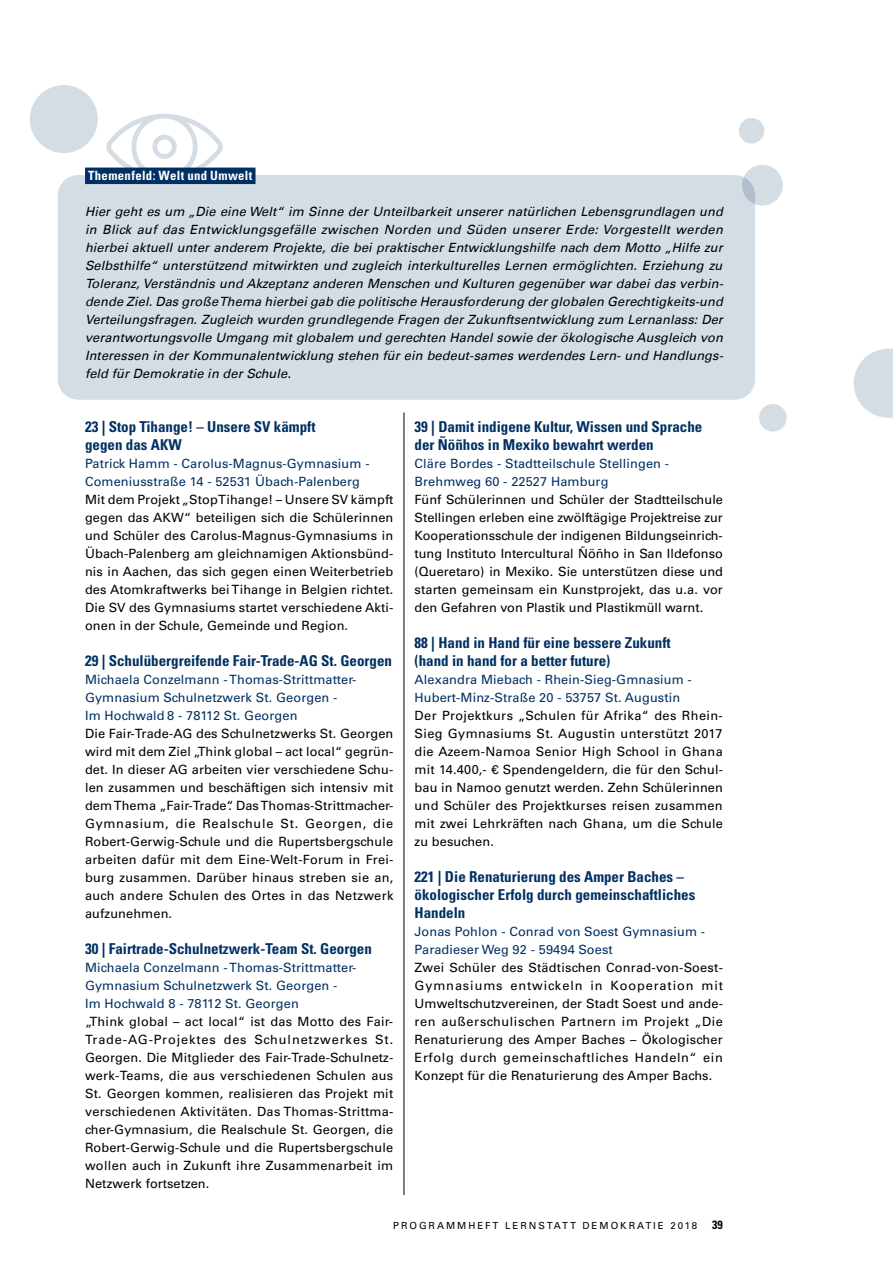
<style>
.page{position:relative;width:893px;height:1263px;background:#fff}
.page>*{position:absolute;margin:0;border:0;box-sizing:border-box;transform-origin:0 0}
.t1{font:700 condensed 15px/18px "Univers LT";color:#003063}
.t2{font:12.75px/18px "Univers LT Std";letter-spacing:.01em;color:#000;text-align:justify}
.t3{font:italic 12.75px/18px "Univers LT";letter-spacing:.01em;color:#000;text-align:justify}
.t4{font:12.75px/18px "Univers LT Std";letter-spacing:.01em;color:#003063}
.t5{font:700 condensed 12.75px "Univers LT";letter-spacing:.025em;color:#fff}
.t6{font:9.75px "Univers LT Std";letter-spacing:.2em;color:#000}
.s1{font-weight:700;font-stretch:condensed;font-size:12px}
</style>
<div class="page">
<svg style="left:106px;top:114px;width:117px;height:54px"></svg>
<div style="left:58px;top:175px;width:697px;height:225px;background:#d4dce4"></div>
<div style="left:30px;top:85px;width:68px;height:68px;background:#d4dce4;border-radius:50%"></div>
<svg style="left:854px;top:349px;width:39px;height:69px"></svg>
<div style="left:759px;top:404px;width:28px;height:28px;background:#d4dce4;border-radius:50%"></div>
<hr style="left:404px;top:412px;width:1px;height:783px;background:#000">
<div style="left:85px;top:168px;width:170px;height:16px;background:#003063"></div>
<svg style="left:742px;top:165px;width:41px;height:41px"></svg>
<div style="left:739px;top:118px;width:25px;height:26px;background:#d4dce4;border-radius:50%"></div>
<p class="t5" style="left:88px;top:168px;width:166px">Themenfeld: Welt und Umwelt</p>
<p class="t3" style="left:85px;top:203px;width:640px">Hier geht es um „Die eine Welt“ im Sinne der Unteilbarkeit unserer natürlichen Lebensgrundlagen und in Blick auf das Entwicklungsgefälle zwischen Norden und Süden unserer Erde: Vorgestellt werden hierbei aktuell unter anderem Projekte, die bei praktischer Entwicklungshilfe nach dem Motto „Hilfe zur Selbsthilfe“ unterstützend mitwirkten und zugleich interkulturelles Lernen ermöglichten. Erziehung zu Toleranz, Verständnis und Akzeptanz anderen Menschen und Kulturen gegenüber war dabei das verbin&shy;dende Ziel. Das große Thema hierbei gab die politische Herausforderung der globalen Gerechtigkeits-und Verteilungsfragen. Zugleich wurden grundlegende Fragen der Zukunftsentwicklung zum Lernanlass: Der verantwortungsvolle Umgang mit globalem und gerechten Handel sowie der ökologische Ausgleich von Interessen in der Kommunalentwicklung stehen für ein bedeut-sames werdendes Lern- und Handlungs&shy;feld für Demokratie in der Schule.</p>
<p class="t1" style="left:85px;top:418px;width:232px">23 | Stop Tihange! – Unsere SV kämpft gegen das AKW</p>
<p class="t4" style="left:85px;top:455px;width:286px">Patrick Hamm - Carolus-Magnus-Gymnasium -<br>Comeniusstraße 14 - 52531 Übach-Palenberg</p>
<p class="t2" style="left:85px;top:491px;width:310px">Mit dem Projekt „Stop Tihange! – Unsere SV kämpft gegen das AKW“ beteiligen sich die Schülerinnen und Schüler des Carolus-Magnus-Gymnasiums in Übach-Palenberg am gleichnamigen Aktionsbünd&shy;nis in Aachen, das sich gegen einen Weiterbetrieb des Atomkraftwerks bei Tihange in Belgien richtet.<br>Die SV des Gymnasiums startet verschiedene Akti&shy;onen in der Schule, Gemeinde und Region.</p>
<p class="t1" style="left:85px;top:652px;width:309px">29 | Schulübergreifende Fair-Trade-AG St. Georgen</p>
<p class="t4" style="left:85px;top:671px;width:273px">Michaela Conzelmann - Thomas-Strittmatter-<br>Gymnasium Schulnetzwerk St. Georgen -<br>Im Hochwald 8 - 78112 St. Georgen</p>
<p class="t2" style="left:85px;top:725px;width:310px">Die Fair-Trade-AG des Schulnetzwerks St. Georgen wird mit dem Ziel „Think global – act local“ gegrün&shy;det. In dieser AG arbeiten vier verschiedene Schu&shy;len zusammen und beschäftigen sich intensiv mit dem Thema „Fair-Trade“. Das Thomas-Strittmacher-Gymnasium, die Realschule St. Georgen, die Robert-Gerwig-Schule und die Rupertsbergschule arbeiten dafür mit dem Eine-Welt-Forum in Frei&shy;burg zusammen. Darüber hinaus streben sie an, auch andere Schulen des Ortes in das Netzwerk aufzunehmen.</p>
<p class="t1" style="left:85px;top:940px;width:288px">30 | Fairtrade-Schulnetzwerk-Team St. Georgen</p>
<p class="t4" style="left:85px;top:959px;width:273px">Michaela Conzelmann - Thomas-Strittmatter-<br>Gymnasium Schulnetzwerk St. Georgen -<br>Im Hochwald 8 - 78112 St. Georgen</p>
<p class="t2" style="left:85px;top:1013px;width:310px">„Think global – act local“ ist das Motto des Fair-Trade-AG-Projektes des Schulnetzwerkes St.<br>Georgen. Die Mitglieder des Fair-Trade-Schulnetz&shy;werk-Teams, die aus verschiedenen Schulen aus St. Georgen kommen, realisieren das Projekt mit verschiedenen Aktivitäten. Das Thomas-Strittma&shy;cher-Gymnasium, die Realschule St. Georgen, die Robert-Gerwig-Schule und die Rupertsbergschule wollen auch in Zukunft ihre Zusammenarbeit im Netzwerk fortsetzen.</p>
<p class="t1" style="left:415px;top:418px;width:289px">39 | Damit indigene Kultur, Wissen und Sprache der Ñöñhos in Mexiko bewahrt werden</p>
<p class="t4" style="left:415px;top:455px;width:256px">Cläre Bordes - Stadtteilschule Stellingen -<br>Brehmweg 60 - 22527 Hamburg</p>
<p class="t2" style="left:415px;top:491px;width:310px">Fünf Schülerinnen und Schüler der Stadtteilschule Stellingen erleben eine zwölftägige Projektreise zur Kooperationsschule der indigenen Bildungseinrich&shy;tung Instituto Intercultural Ñöñho in San Ildefonso (Queretaro) in Mexiko. Sie unterstützen diese und starten gemeinsam ein Kunstprojekt, das u.a. vor den Gefahren von Plastik und Plastikmüll warnt.</p>
<p class="t1" style="left:415px;top:634px;width:258px">88 | Hand in Hand für eine bessere Zukunft (hand in hand for a better future)</p>
<p class="t4" style="left:415px;top:671px;width:279px">Alexandra Miebach - Rhein-Sieg-Gmnasium -<br>Hubert-Minz-Straße 20 - 53757 St. Augustin</p>
<p class="t2" style="left:415px;top:707px;width:310px">Der Projektkurs „Schulen für Afrika“ des Rhein-Sieg Gymnasiums St. Augustin unterstützt 2017 die Azeem-Namoa Senior High School in Ghana mit 14.400,- € Spendengeldern, die für den Schul&shy;bau in Namoo genutzt werden. Zehn Schülerinnen und Schüler des Projektkurses reisen zusammen mit zwei Lehrkräften nach Ghana, um die Schule zu besuchen.</p>
<p class="t1" style="left:415px;top:868px;width:282px">221 | Die Renaturierung des Amper Baches – ökologischer Erfolg durch gemeinschaftliches<br>Handeln</p>
<p class="t4" style="left:415px;top:923px;width:292px">Jonas Pohlon - Conrad von Soest Gymnasium -<br>Paradieser Weg 92 - 59494 Soest</p>
<p class="t2" style="left:415px;top:959px;width:310px">Zwei Schüler des Städtischen Conrad-von-Soest-Gymnasiums entwickeln in Kooperation mit Umweltschutzvereinen, der Stadt Soest und ande&shy;ren außerschulischen Partnern im Projekt „Die Renaturierung des Amper Baches – Ökologischer Erfolg durch gemeinschaftliches Handeln“ ein Konzept für die Renaturierung des Amper Bachs.</p>
<p class="t6" style="left:393px;top:1220px;width:331px">Programmheft Lernstatt Demokratie 2018 <span class="s1">39</span></p>
</div>
